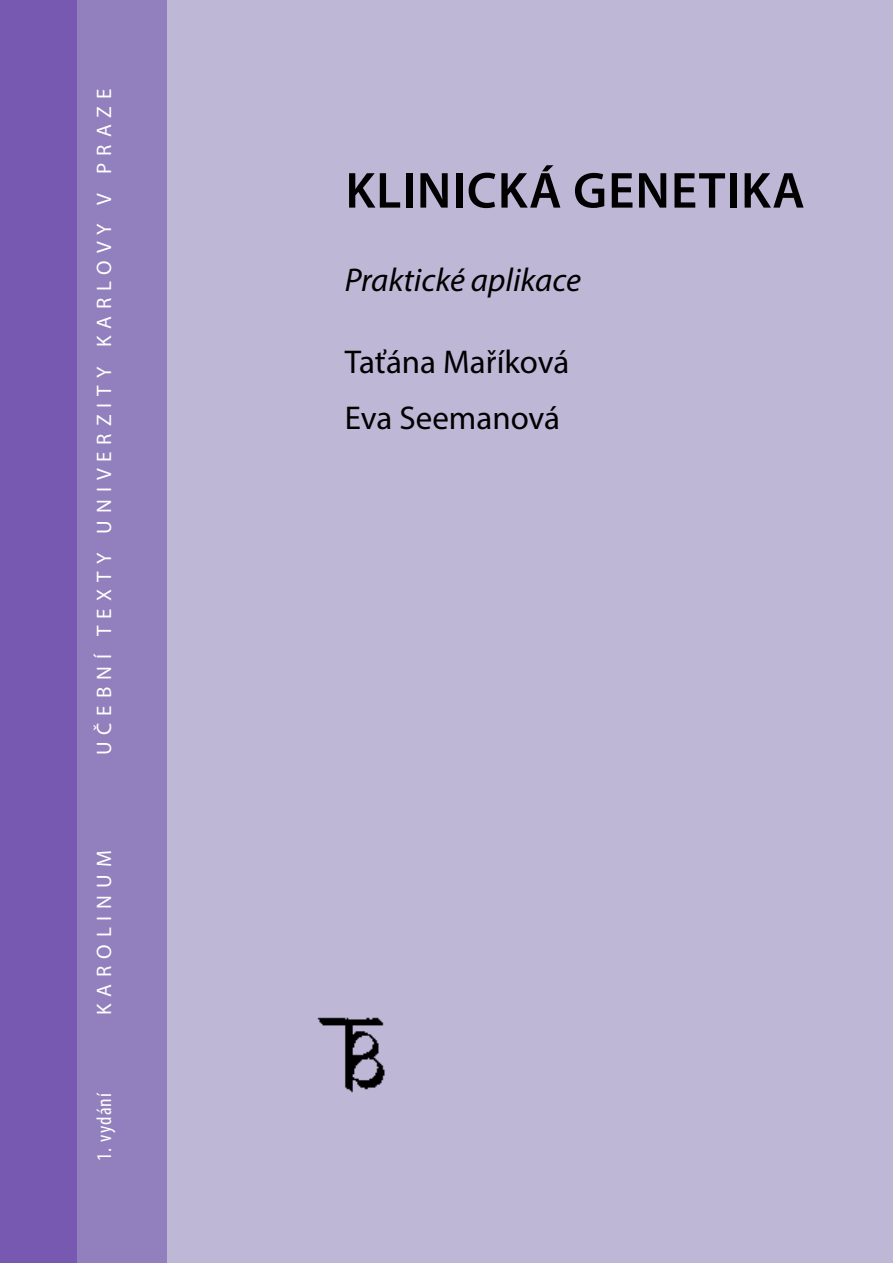
<style>
.page{position:relative;width:893px;height:1263px;background:#bfb7d6}
.page>*{position:absolute;margin:0;border:0;box-sizing:border-box;transform-origin:0 0}
.t1{font:600 51px "Myriad Pro";letter-spacing:.02em;color:#000}
.t2{font:33px/55.5px "Myriad Pro";color:#000}
.t3{font:italic 33px "Myriad Pro";color:#000}
.t4{font:21px "Myriad Pro";letter-spacing:.33em;color:#fff}
.t5{font:condensed 21px "Myriad Pro";letter-spacing:.05em;color:#fff}
</style>
<div class="page">
<div style="left:0;top:0;width:166px;height:1263px;background:#927fbd"></div>
<div style="left:0;top:0;width:77px;height:1263px;background:#7859b1"></div>
<img style="left:317px;top:1017px;width:68px;height:76px">
<p class="t4" style="left:91px;top:755px;width:668px;rotate:-90deg">UČEBNÍ TEXTY UNIVERZITY KARLOVY V PRAZE</p>
<p class="t4" style="left:91px;top:1015px;width:166px;rotate:-90deg">KAROLINUM</p>
<p class="t5" style="left:91px;top:1161px;width:70px;rotate:-90deg">1. vydání</p>
<h1 class="t1" style="left:345px;top:158px;width:461px">KLINICKÁ GENETIKA</h1>
<h2 class="t3" style="left:345px;top:259px;width:238px">Praktické aplikace</h2>
<h2 class="t2" style="left:345px;top:334px;width:226px">Taťána Maříková<br>Eva Seemanová</h2>
</div>
